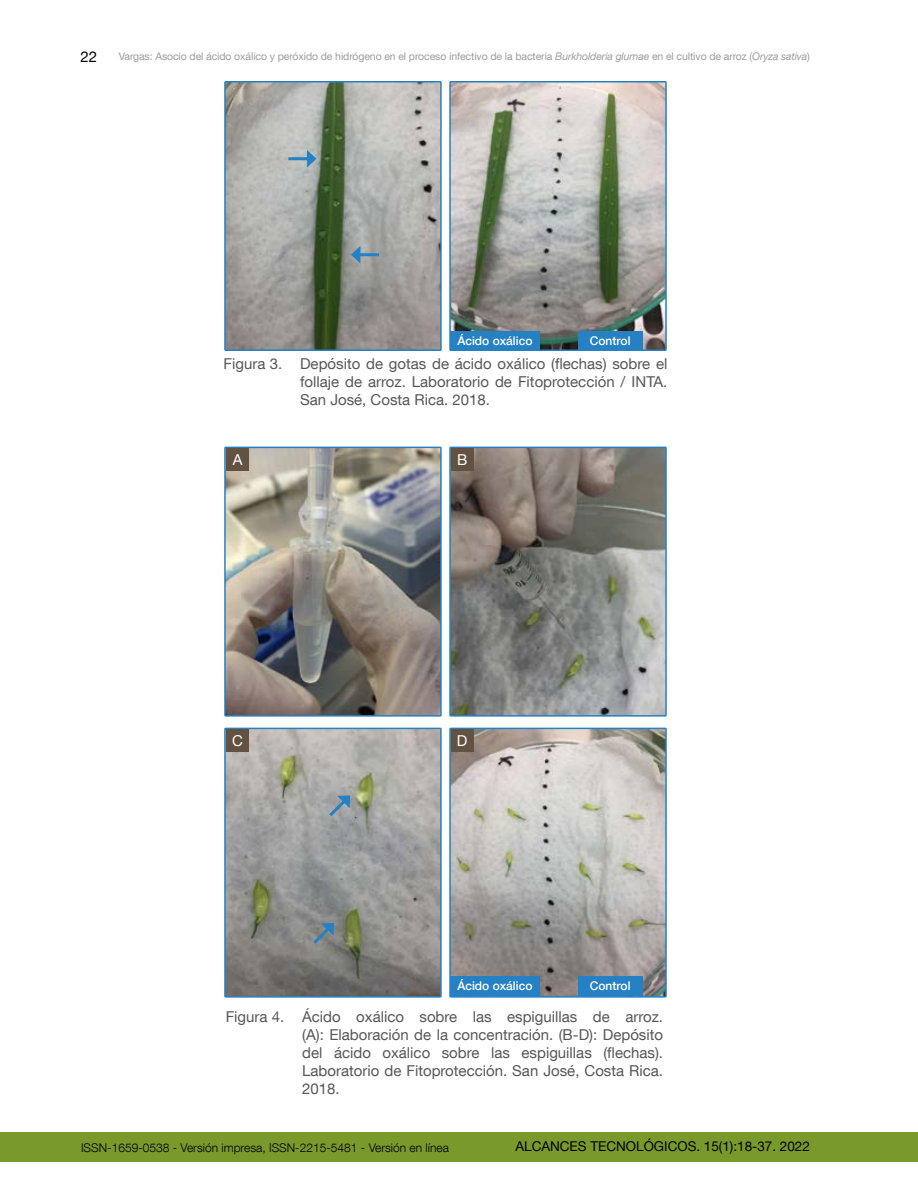
<style>
.page{position:relative;width:918px;height:1188px;background:#fff}
.page>*{position:absolute;margin:0;border:0;box-sizing:border-box;transform-origin:0 0}
.FIGURA{font:15px/18px "Helvetica Neue LT Com";color:#575756;text-align:justify}
.FIGURA-2{font:15px "Helvetica Neue LT Com";color:#fff}
.t1{font:15px "Helvetica Neue LT Com";color:#000}
.t2{font:13.5px "Helvetica Neue LT Com";color:#000}
.t3{font:300 12px "Helvetica Neue LT Com";color:#000}
._0_CUERPO_SIN{font:500 12px "Helvetica Neue LT Com";color:#fff}
.t4{font:10.5px "Helvetica Neue LT Com";letter-spacing:-.01em;color:#9d9d9c}
.s1{font-style:italic}
</style>
<div class="page">
<div style="left:0;top:1132px;width:918px;height:30px;background:#79992b"></div>
<img style="left:227px;top:84px;width:212px;height:264px">
<div style="left:224px;top:81px;width:218px;height:270px;border:2px solid #2581c4"></div>
<img style="left:227px;top:450px;width:212px;height:264px">
<div style="left:224px;top:447px;width:218px;height:270px;border:2px solid #2581c4"></div>
<img style="left:227px;top:731px;width:212px;height:264px">
<div style="left:224px;top:728px;width:218px;height:270px;border:2px solid #2581c4"></div>
<img style="left:452px;top:84px;width:212px;height:264px">
<div style="left:449px;top:81px;width:218px;height:270px;border:2px solid #2581c4"></div>
<img style="left:452px;top:450px;width:212px;height:264px">
<div style="left:449px;top:447px;width:218px;height:270px;border:2px solid #2581c4"></div>
<img style="left:452px;top:731px;width:212px;height:264px">
<div style="left:449px;top:728px;width:218px;height:270px;border:2px solid #2581c4"></div>
<div style="left:226px;top:448px;width:23px;height:23px;background:#635242"></div>
<div style="left:226px;top:729px;width:23px;height:23px;background:#635242"></div>
<div style="left:451px;top:448px;width:23px;height:23px;background:#635242"></div>
<div style="left:451px;top:729px;width:23px;height:23px;background:#635242"></div>
<div style="left:450px;top:331px;width:89px;height:19px;background:#2581c4"></div>
<div style="left:450px;top:976px;width:89px;height:20px;background:#2581c4"></div>
<div style="left:578px;top:331px;width:65px;height:19px;background:#2581c4"></div>
<div style="left:578px;top:976px;width:65px;height:20px;background:#2581c4"></div>
<hr style="left:358px;top:253px;width:21px;height:3px;background:#2581c4">
<svg style="left:351px;top:246px;width:9px;height:17px"></svg>
<svg style="left:326px;top:795px;width:24px;height:25px"></svg>
<svg style="left:310px;top:923px;width:24px;height:24px"></svg>
<hr style="left:288px;top:157px;width:22px;height:3px;background:#2581c4">
<svg style="left:307px;top:150px;width:9px;height:17px"></svg>
<p class="t1" style="left:80px;top:47px;width:18px">22</p>
<p class="t4" style="left:119px;top:50px;width:693px">Vargas: Asocio del ácido oxálico y peróxido de hidrógeno en el proceso infectivo de la bacteria <span class="s1">Burkholderia glumae</span> en el cultivo de arroz (<span class="s1">Oryza sativa</span>)</p>
<p class="_0_CUERPO_SIN" style="left:457px;top:333px;width:77px">Ácido oxálico</p>
<p class="_0_CUERPO_SIN" style="left:590px;top:333px;width:42px">Control</p>
<p class="FIGURA" style="left:300px;top:354px;width:369px;text-indent:-76px">Figura 3. Depósito de gotas de ácido oxálico (flechas) sobre el follaje de arroz. Laboratorio de Fitoprotección / INTA.<br>San José, Costa Rica. 2018.</p>
<p class="FIGURA-2" style="left:233px;top:450px;width:11px">A</p>
<p class="FIGURA-2" style="left:232px;top:731px;width:12px">C</p>
<p class="FIGURA-2" style="left:457px;top:450px;width:12px">B</p>
<p class="FIGURA-2" style="left:457px;top:731px;width:12px">D</p>
<p class="_0_CUERPO_SIN" style="left:457px;top:979px;width:77px">Ácido oxálico</p>
<p class="_0_CUERPO_SIN" style="left:590px;top:979px;width:42px">Control</p>
<p class="FIGURA" style="left:302px;top:1008px;width:362px;text-indent:-76px">Figura 4. Ácido oxálico sobre las espiguillas de arroz. (A): Elaboración de la concentración. (B-D): Depósito del ácido oxálico sobre las espiguillas (flechas).<br>Laboratorio de Fitoprotección. San José, Costa Rica.<br>2018.</p>
<p class="t3" style="left:81px;top:1140px;width:369px">ISSN-1659-0538 - Versión impresa, ISSN-2215-5481 - Versión en línea</p>
<p class="t2" style="left:515px;top:1138px;width:296px">ALCANCES TECNOLÓGICOS. 15(1):18-37. 2022</p>
</div>
